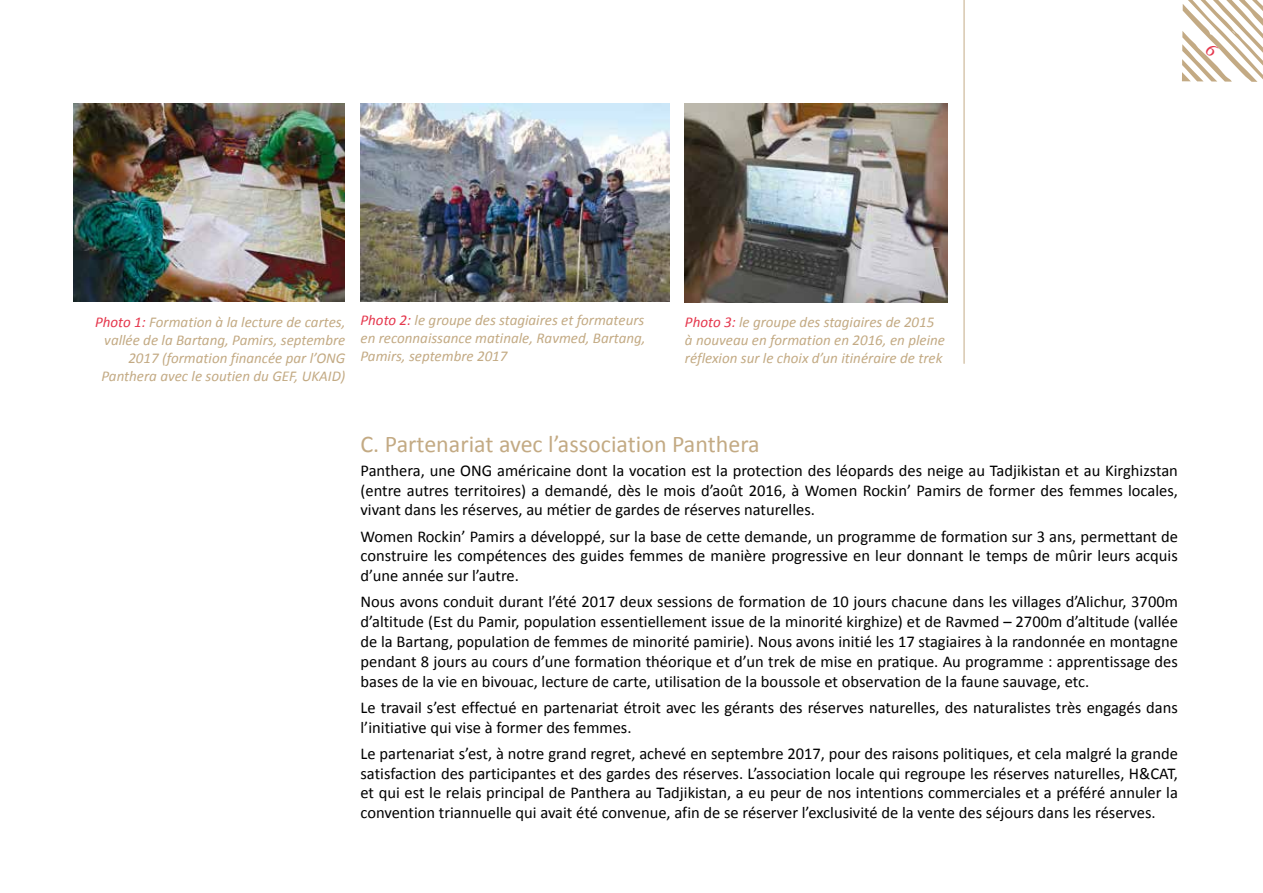
<style>
.page{position:relative;width:1263px;height:893px;background:#fff}
.page>*{position:absolute;margin:0;border:0;box-sizing:border-box;transform-origin:0 0}
.t1{font:24px "Calibri Tj";color:#c3aa84}
.t2{font:16.5px/19.8px "Calibri Tj";color:#000;text-align:justify}
.t3{font:italic 15px/18px "Calibri Tj";color:#c3aa84;text-align:right}
.s1{color:#e5374d}
</style>
<div class="page">
<img style="left:74px;top:104px;width:270px;height:197px">
<img style="left:360px;top:104px;width:310px;height:197px">
<img style="left:685px;top:104px;width:263px;height:199px">
<hr style="left:963px;top:0;width:2px;height:363px;background:#c3aa84">
<svg style="left:1182px;top:0;width:81px;height:82px"></svg>
<p class="t3" style="left:95px;top:313px;width:252px"><span class="s1">Photo 1:</span> Formation à la lecture de cartes, vallée de la Bartang, Pamirs, septembre 2017 (formation financée par l’ONG Panthera avec le soutien du GEF, UKAID)</p>
<p class="t3" style="left:360px;top:311px;width:287px;text-align:justify"><span class="s1">Photo 2:</span> le groupe des stagiaires et formateurs en reconnaissance matinale, Ravmed, Bartang, Pamirs, septembre 2017</p>
<p class="t3" style="left:685px;top:313px;width:261px;text-align:left"><span class="s1">Photo 3:</span> le groupe des stagiaires de 2015 à nouveau en formation en 2016, en pleine réflexion sur le choix d’un itinéraire de trek</p>
<h1 class="t1" style="left:360px;top:429px;width:401px">C. Partenariat avec l’association Panthera</h1>
<p class="t2" style="left:360px;top:460px;width:819px">Panthera, une ONG américaine dont la vocation est la protection des léopards des neige au Tadjikistan et au Kirghizstan (entre autres territoires) a demandé, dès le mois d’août 2016, à Women Rockin’ Pamirs de former des femmes locales, vivant dans les réserves, au métier de gardes de réserves naturelles.</p>
<p class="t2" style="left:360px;top:525px;width:819px">Women Rockin’ Pamirs a développé, sur la base de cette demande, un programme de formation sur 3 ans, permettant de construire les compétences des guides femmes de manière progressive en leur donnant le temps de mûrir leurs acquis d’une année sur l’autre.</p>
<p class="t2" style="left:360px;top:591px;width:819px">Nous avons conduit durant l’été 2017 deux sessions de formation de 10 jours chacune dans les villages d’Alichur, 3700m d’altitude (Est du Pamir, population essentiellement issue de la minorité kirghize) et de Ravmed – 2700m d’altitude (vallée de la Bartang, population de femmes de minorité pamirie). Nous avons initié les 17 stagiaires à la randonnée en montagne pendant 8 jours au cours d’une formation théorique et d’un trek de mise en pratique. Au programme : apprentissage des bases de la vie en bivouac, lecture de carte, utilisation de la boussole et observation de la faune sauvage, etc.</p>
<p class="t2" style="left:360px;top:697px;width:819px">Le travail s’est effectué en partenariat étroit avec les gérants des réserves naturelles, des naturalistes très engagés dans l’initiative qui vise à former des femmes.</p>
<p class="t2" style="left:360px;top:743px;width:819px">Le partenariat s’est, à notre grand regret, achevé en septembre 2017, pour des raisons politiques, et cela malgré la grande satisfaction des participantes et des gardes des réserves. L’association locale qui regroupe les réserves naturelles, H&amp;CAT, et qui est le relais principal de Panthera au Tadjikistan, a eu peur de nos intentions commerciales et a préféré annuler la convention triannuelle qui avait été convenue, afin de se réserver l’exclusivité de la vente des séjours dans les réserves.</p>
</div>
